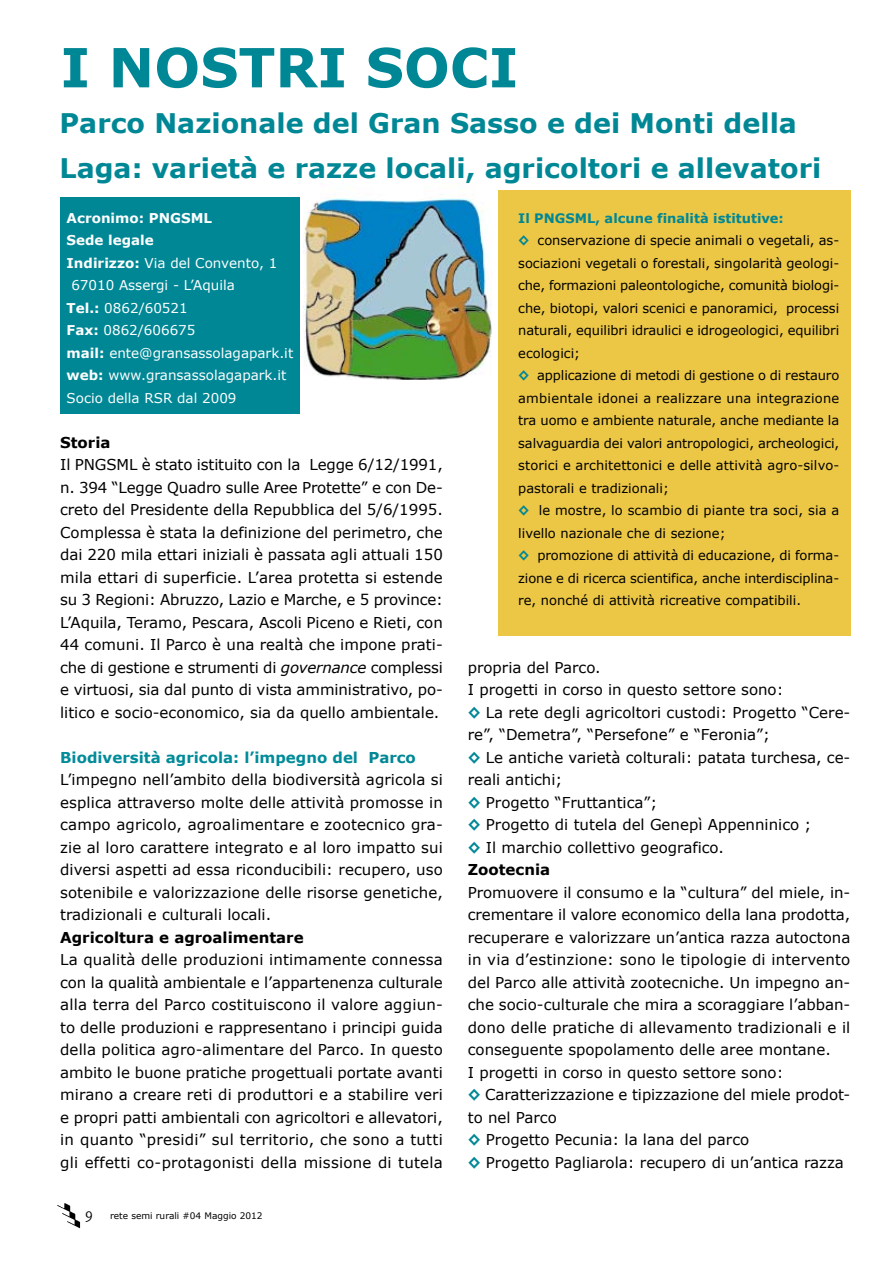
<style>
.page{position:relative;width:893px;height:1263px;background:#fff}
.page>*{position:absolute;margin:0;border:0;box-sizing:border-box;transform-origin:0 0}
.t1{font:700 54px "Verdana";color:#008795}
.t2{font:700 27px/45px "Verdana";color:#008795}
.t3{font:15px/22.5px "Verdana";color:#000}
.t4{font:700 15px "Verdana";color:#000}
.t5{font:13.5px "Verdana";color:#fdfdfd}
.t6{font:700 13.5px "Verdana";color:#fdfdfd}
.t7{font:13.05px/22.5px "Verdana";letter-spacing:-.005em;color:#000}
.t8{font:9px "Verdana";color:#000}
.s1{font-weight:700}
.s2{font-weight:700;color:#008795}
.s3{font-style:italic}
.s4{font-weight:700;color:#008b99}
</style>
<div class="page">
<img style="left:57px;top:1203px;width:24px;height:26px">
<div style="left:61px;top:198px;width:239px;height:216px;background:#008795"></div>
<div style="left:499px;top:190px;width:352px;height:446px;background:#ecc746"></div>
<img style="left:303px;top:197px;width:188px;height:182px">
<h1 class="t1" style="left:61px;top:33px;width:459px">I NOSTRI SOCI</h1>
<h2 class="t2" style="left:60px;top:99px;width:763px">Parco Nazionale del Gran Sasso e dei Monti della<br>Laga: varietà e razze locali, agricoltori e allevatori</h2>
<p class="t6" style="left:67px;top:209px;width:147px">Acronimo: PNGSML</p>
<p class="t6" style="left:67px;top:232px;width:89px">Sede legale</p>
<p class="t5" style="left:67px;top:254px;width:212px"><span class="s1">Indirizzo:</span> Via del Convento, 1</p>
<p class="t5" style="left:71px;top:277px;width:165px">67010 Assergi - L’Aquila</p>
<p class="t5" style="left:67px;top:299px;width:123px"><span class="s1">Tel.:</span> 0862/60521</p>
<p class="t5" style="left:67px;top:322px;width:130px"><span class="s1">Fax:</span> 0862/606675</p>
<p class="t5" style="left:67px;top:344px;width:228px"><span class="s1">mail:</span> ente@gransassolagapark.it</p>
<p class="t5" style="left:67px;top:367px;width:221px"><span class="s1">web:</span> www.gransassolagapark.it</p>
<p class="t5" style="left:67px;top:389px;width:171px">Socio della RSR dal 2009</p>
<p class="t7" style="left:518px;top:206px;width:323px"><span class="s2">Il PNGSML, alcune finalità istitutive:<br>◊</span> conservazione di specie animali o vegetali, as&shy;sociazioni vegetali o forestali, singolarità geologi&shy;che, formazioni paleontologiche, comunità biologi&shy;che, biotopi, valori scenici e panoramici, processi naturali, equilibri idraulici e idrogeologici, equilibri ecologici;<br><span class="s2">◊</span> applicazione di metodi di gestione o di restauro ambientale idonei a realizzare una integrazione tra uomo e ambiente naturale, anche mediante la salvaguardia dei valori antropologici, archeologici, storici e architettonici e delle attività agro-silvo&shy;pastorali e tradizionali;<br><span class="s2">◊</span> le mostre, lo scambio di piante tra soci, sia a livello nazionale che di sezione;<br><span class="s2">◊</span> promozione di attività di educazione, di forma&shy;zione e di ricerca scientifica, anche interdisciplina&shy;re, nonché di attività ricreative compatibili.</p>
<p class="t4" style="left:60px;top:433px;width:52px">Storia</p>
<p class="t3" style="left:60px;top:453px;width:384px;text-align:justify">Il PNGSML è stato istituito con la Legge 6/12/1991, n. 394 “Legge Quadro sulle Aree Protette” e con De&shy;creto del Presidente della Repubblica del 5/6/1995.<br>Complessa è stata la definizione del perimetro, che dai 220 mila ettari iniziali è passata agli attuali 150 mila ettari di superficie. L’area protetta si estende su 3 Regioni: Abruzzo, Lazio e Marche, e 5 province:<br>L’Aquila, Teramo, Pescara, Ascoli Piceno e Rieti, con 44 comuni. Il Parco è una realtà che impone prati&shy;che di gestione e strumenti di <span class="s3">governance</span> complessi e virtuosi, sia dal punto di vista amministrativo, po&shy;litico e socio-economico, sia da quello ambientale.</p>
<p class="t3" style="left:60px;top:745px;width:384px"><span class="s4">Biodiversità agricola: l’impegno del</span> <span class="s2">Parco </span>L’impegno nell’ambito della biodiversità agricola si esplica attraverso molte delle attività promosse in campo agricolo, agroalimentare e zootecnico gra&shy;zie al loro carattere integrato e al loro impatto sui diversi aspetti ad essa riconducibili: recupero, uso sotenibile e valorizzazione delle risorse genetiche, tradizionali e culturali locali.</p>
<p class="t4" style="left:60px;top:928px;width:245px">Agricoltura e agroalimentare</p>
<p class="t3" style="left:60px;top:948px;width:384px;text-align:justify">La qualità delle produzioni intimamente connessa con la qualità ambientale e l’appartenenza culturale alla terra del Parco costituiscono il valore aggiun&shy;to delle produzioni e rappresentano i principi guida della politica agro-alimentare del Parco. In questo ambito le buone pratiche progettuali portate avanti mirano a creare reti di produttori e a stabilire veri e propri patti ambientali con agricoltori e allevatori, in quanto “presidi” sul territorio, che sono a tutti gli effetti co-protagonisti della missione di tutela</p>
<p class="t3" style="left:468px;top:655px;width:384px">propria del Parco.<br>I progetti in corso in questo settore sono:<br><span class="s2">◊</span> La rete degli agricoltori custodi: Progetto “Cere&shy;re”, “Demetra”, “Persefone” e “Feronia”;<br><span class="s2">◊</span> Le antiche varietà colturali: patata turchesa, ce&shy;reali antichi;<br><span class="s2">◊</span> Progetto “Fruttantica”;<br><span class="s2">◊</span> Progetto di tutela del Genepì Appenninico ;<br><span class="s2">◊</span> Il marchio collettivo geografico.<br><span class="s1">Zootecnia</span></p>
<p class="t3" style="left:468px;top:880px;width:384px">Promuovere il consumo e la “cultura” del miele, in&shy;crementare il valore economico della lana prodotta, recuperare e valorizzare un’antica razza autoctona in via d’estinzione: sono le tipologie di intervento del Parco alle attività zootecniche. Un impegno an&shy;che socio-culturale che mira a scoraggiare l’abban&shy;dono delle pratiche di allevamento tradizionali e il conseguente spopolamento delle aree montane.<br>I progetti in corso in questo settore sono:<br><span class="s2">◊</span> Caratterizzazione e tipizzazione del miele prodot&shy;to nel Parco<br><span class="s2">◊</span> Progetto Pecunia: la lana del parco<br><span class="s2">◊</span> Progetto Pagliarola: recupero di un’antica razza</p>
<p class="t8" style="left:110px;top:1210px;width:154px">rete semi rurali #04 Maggio 2012</p>
</div>
